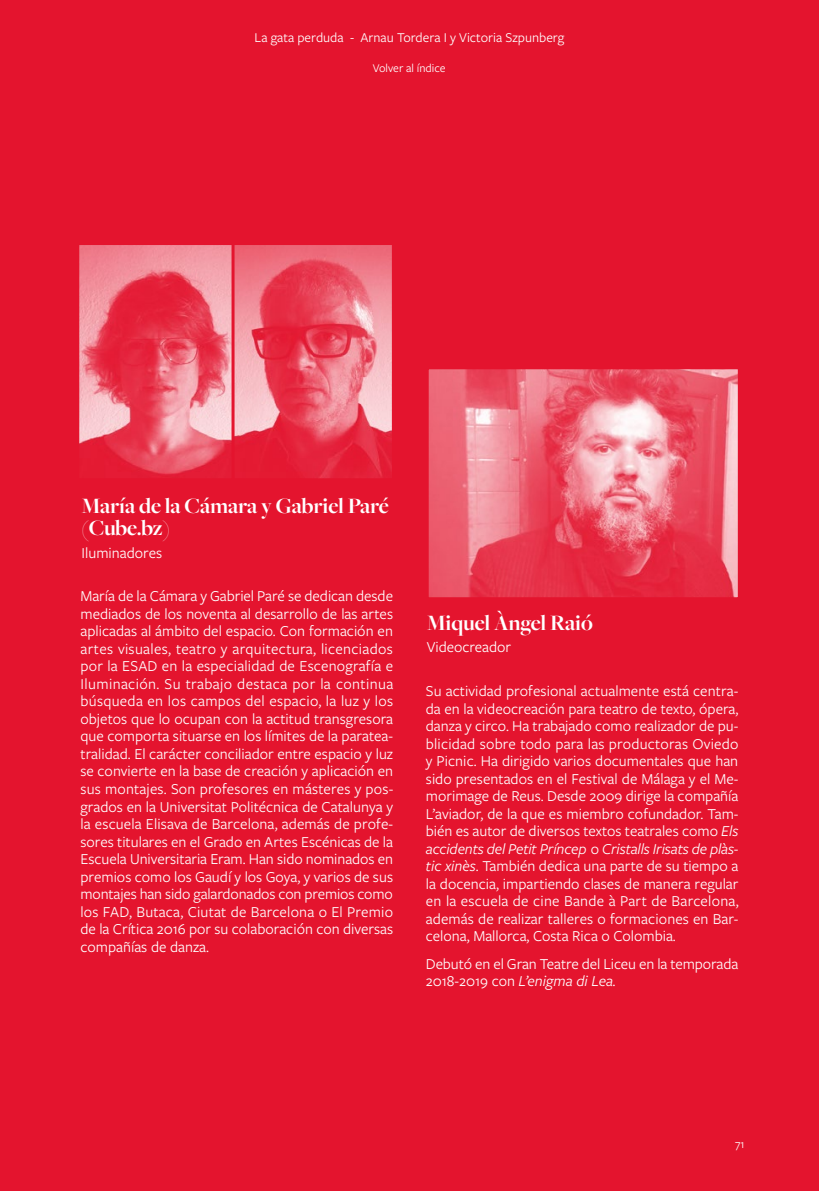
<style>
.page{position:relative;width:819px;height:1191px;background:#e4142e}
.page>*{position:absolute;margin:0;border:0;box-sizing:border-box;transform-origin:0 0}
.t1{font:700 22.75px/22.8px "Freight Big Pro";letter-spacing:-.005em;color:#fff}
.t2{font:15.75px/17.5px "Freight Sans Pro";color:#fff;text-align:justify}
.t3{font:14px "Freight Sans Pro";color:#fff}
.t4{font:12.25px "Freight Sans Pro";color:#fff}
.s1{font-style:italic}
</style>
<div class="page">
<img style="left:430px;top:370px;width:306px;height:226px">
<div style="left:427px;top:367px;width:312px;height:232px;border:2px solid #e4142e"></div>
<svg style="left:79px;top:245px;width:313px;height:233px"></svg>
<p class="t3" style="left:255px;top:28px;width:311px">La gata perduda - Arnau Tordera I y Victoria Szpunberg</p>
<p class="t4" style="left:373px;top:60px;width:74px">Volver al índice</p>
<h1 class="t1" style="left:82px;top:493px;width:309px">María de la Cámara y Gabriel Paré (Cube.bz)</h1>
<p class="t2" style="left:82px;top:543px;width:82px">Iluminadores</p>
<p class="t2" style="left:80px;top:587px;width:314px">María de la Cámara y Gabriel Paré se dedican desde mediados de los noventa al desarrollo de las artes aplicadas al ámbito del espacio. Con formación en artes visuales, teatro y arquitectura, licenciados por la ESAD en la especialidad de Escenografía e Iluminación. Su trabajo destaca por la continua búsqueda en los campos del espacio, la luz y los objetos que lo ocupan con la actitud transgresora que comporta situarse en los límites de la paratea&shy;tralidad. El carácter conciliador entre espacio y luz se convierte en la base de creación y aplicación en sus montajes. Son profesores en másteres y pos&shy;grados en la Universitat Politécnica de Catalunya y la escuela Elisava de Barcelona, además de profe&shy;sores titulares en el Grado en Artes Escénicas de la Escuela Universitaria Eram. Han sido nominados en premios como los Gaudí y los Goya, y varios de sus montajes han sido galardonados con premios como los FAD, Butaca, Ciutat de Barcelona o El Premio de la Crítica 2016 por su colaboración con diversas compañías de danza.</p>
<h1 class="t1" style="left:427px;top:611px;width:167px">Miquel Àngel Raió</h1>
<p class="t2" style="left:427px;top:638px;width:85px">Videocreador</p>
<p class="t2" style="left:426px;top:681px;width:314px">Su actividad profesional actualmente está centra&shy;da en la videocreación para teatro de texto, ópera, danza y circo. Ha trabajado como realizador de pu&shy;blicidad sobre todo para las productoras Oviedo y Picnic. Ha dirigido varios documentales que han sido presentados en el Festival de Málaga y el Me&shy;morimage de Reus. Desde 2009 dirige la compañía L’aviador, de la que es miembro cofundador. Tam&shy;bién es autor de diversos textos teatrales como <span class="s1">Els accidents del Petit Príncep</span> o <span class="s1">Cristalls Irisats de plàs&shy;tic xinès</span>. También dedica una parte de su tiempo a la docencia, impartiendo clases de manera regular en la escuela de cine Bande à Part de Barcelona, además de realizar talleres o formaciones en Bar&shy;celona, Mallorca, Costa Rica o Colombia.</p>
<p class="t2" style="left:426px;top:954px;width:314px">Debutó en el Gran Teatre del Liceu en la temporada<br>2018-2019 con <span class="s1">L’enigma di Lea.</span></p>
<p class="t4" style="left:735px;top:1135px;width:11px">71</p>
</div>
